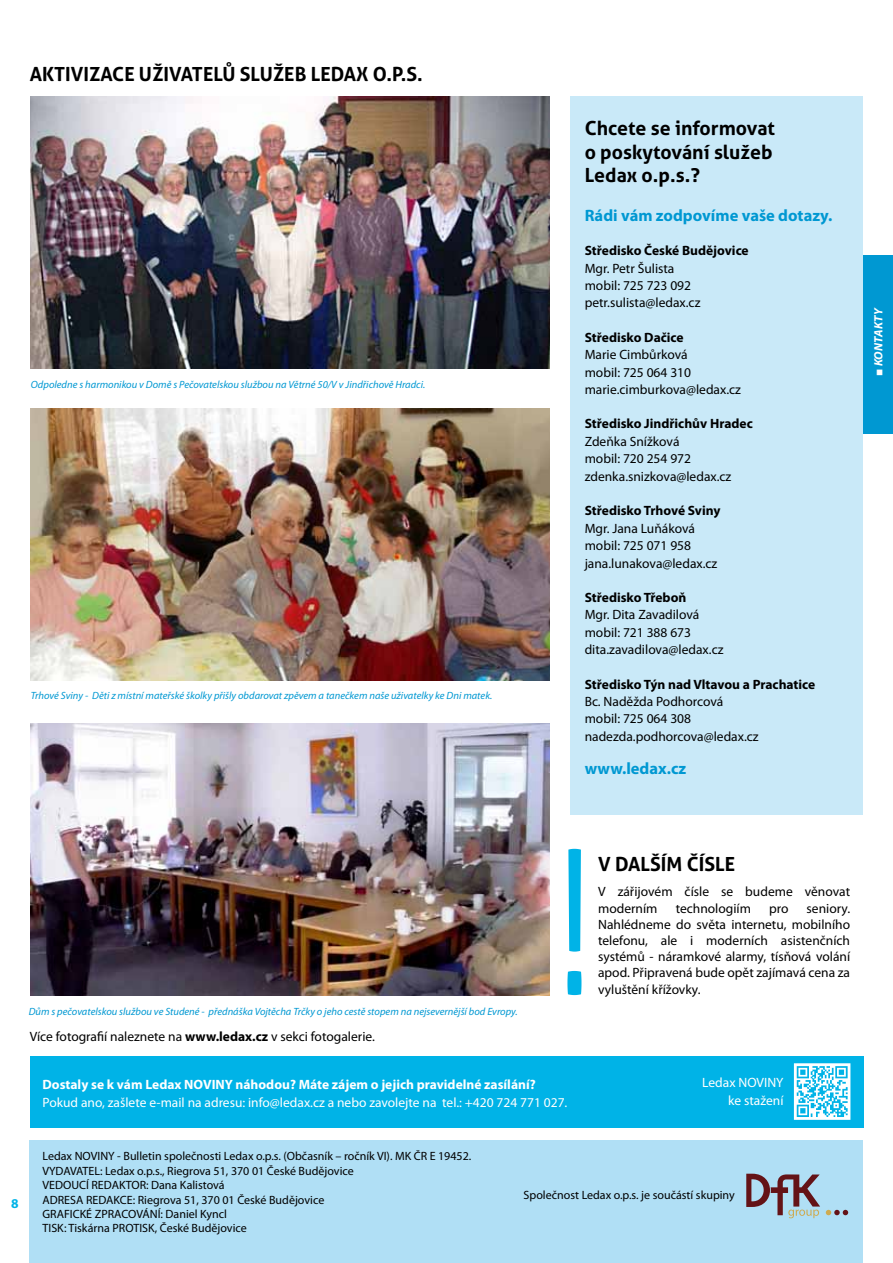
<style>
.page{position:relative;width:893px;height:1263px;background:#fff}
.page>*{position:absolute;margin:0;border:0;box-sizing:border-box;transform-origin:0 0}
.t1{font:700 19.5px/23.4px "Aller";color:#000}
.t2{font:700 16.5px "Myriad Pro";color:#0098d2}
.t3{font:13.5px/17.4px "Myriad Pro";color:#000}
.t4{font:700 13.5px "Myriad Pro";color:#000}
.t5{font:13.5px/18px "Myriad Pro";color:#fff;text-align:right}
.t6{font:700 13.5px "Myriad Pro";color:#fff}
.t7{font:700 13.5px "Myriad Pro";color:#00b3e7}
.t8{font:12px/14.4px "Myriad Pro";color:#000}
.t9{font:italic 700 12px "Myriad Pro";color:#fff}
.t10{font:italic 10.5px "Myriad Pro";color:#0098d2}
.s1{font-family:"Arial";font-weight:400}
.s2{font-weight:700}
</style>
<div class="page">
<div style="left:30px;top:1140px;width:833px;height:123px;background:#b0dff5"></div>
<div style="left:30px;top:1056px;width:833px;height:71px;background:#00b3e7"></div>
<svg style="left:746px;top:1174px;width:102px;height:44px"></svg>
<svg style="left:794px;top:1063px;width:56px;height:57px"></svg>
<img style="left:31px;top:97px;width:519px;height:272px">
<img style="left:31px;top:408px;width:519px;height:272px">
<img style="left:31px;top:723px;width:519px;height:272px">
<div style="left:571px;top:97px;width:292px;height:718px;background:#c9e9f8"></div>
<div style="left:863px;top:255px;width:30px;height:179px;background:#0098d2"></div>
<svg style="left:567px;top:849px;width:14px;height:146px"></svg>
<h1 class="t1" style="left:30px;top:63px;width:395px">aktivizace uživatelů služeb Ledax o.p.s.</h1>
<p class="t10" style="left:31px;top:378px;width:396px">Odpoledne s harmonikou v Domě s Pečovatelskou službou na Větrné 50/V v Jindřichově Hradci.</p>
<p class="t10" style="left:31px;top:689px;width:463px">Trhové Sviny - Děti z místní mateřské školky přišly obdarovat zpěvem a tanečkem naše uživatelky ke Dni matek.</p>
<h1 class="t1" style="left:585px;top:117px;width:192px">Chcete se informovat o poskytování služeb<br>Ledax o.p.s.?</h1>
<p class="t2" style="left:585px;top:204px;width:249px">Rádi vám zodpovíme vaše dotazy.</p>
<p class="t4" style="left:585px;top:242px;width:166px">Středisko České Budějovice</p>
<p class="t3" style="left:585px;top:259px;width:117px">Mgr. Petr Šulista mobil: 725 723 092 petr.sulista@ledax.cz</p>
<p class="t4" style="left:585px;top:328px;width:100px">Středisko Dačice</p>
<p class="t3" style="left:585px;top:346px;width:158px">Marie Cimbůrková<br>mobil: 725 064 310 marie.cimburkova@ledax.cz</p>
<p class="t4" style="left:585px;top:415px;width:170px">Středisko Jindřichův Hradec</p>
<p class="t3" style="left:585px;top:432px;width:148px">Zdeňka Snížková<br>mobil: 720 254 972 zdenka.snizkova@ledax.cz</p>
<p class="t4" style="left:585px;top:502px;width:137px">Středisko Trhové Sviny</p>
<p class="t3" style="left:585px;top:519px;width:134px">Mgr. Jana Luňáková mobil: 725 071 958 jana.lunakova@ledax.cz</p>
<p class="t4" style="left:585px;top:588px;width:103px">Středisko Třeboň</p>
<p class="t3" style="left:585px;top:606px;width:140px">Mgr. Dita Zavadilová mobil: 721 388 673 dita.zavadilova@ledax.cz</p>
<p class="t4" style="left:585px;top:675px;width:232px">Středisko Týn nad Vltavou a Prachatice</p>
<p class="t3" style="left:585px;top:692px;width:175px">Bc. Naděžda Podhorcová mobil: 725 064 308 nadezda.podhorcova@ledax.cz</p>
<p class="t2" style="left:585px;top:758px;width:103px">www.ledax.cz</p>
<p class="t9" style="left:871px;top:376px;width:70px;rotate:-90deg"><span class="s1">■</span> KONTAKTY</p>
<p class="t10" style="left:29px;top:1005px;width:490px">Dům s pečovatelskou službou ve Studené - přednáška Vojtěcha Trčky o jeho cestě stopem na nejsevernější bod Evropy.</p>
<p class="t3" style="left:30px;top:1027px;width:347px">Více fotografií naleznete na <span class="s2">www.ledax.cz</span> v sekci fotogalerie.</p>
<p class="t6" style="left:43px;top:1075px;width:151px">Dostaly se k vám Ledax NOVIN</p>
<p class="t6" style="left:225px;top:1075px;width:313px">Y náhodou? Máte zájem o jejich pravidelné zasílání?</p>
<p class="t5" style="left:43px;top:1093px;width:526px">Pokud ano, zašlete e-mail na adresu: info@ledax.cz a nebo zavolejte na tel.: +420 724 771 027.</p>
<h1 class="t1" style="left:598px;top:852px;width:138px">V dalším čísle</h1>
<p class="t3" style="left:598px;top:884px;width:253px;line-height:16.2px">V zářijovém čísle se budeme věnovat moderním</p>
<p class="t3" style="left:676px;top:899px;width:77px">technologiím</p>
<p class="t3" style="left:769px;top:899px;width:21px">pro</p>
<p class="t3" style="left:598px;top:900px;width:254px;line-height:16.2px;text-align:justify;text-indent:208px">seniory.<br>Nahlédneme do světa internetu, mobilního telefonu, ale i moderních asistenčních systémů - náramkové alarmy, tísňová volání apod. Připravená bude opět zajímavá cena za vyluštění křížovky.</p>
<p class="t5" style="left:702px;top:1073px;width:83px">Ledax NOVINY ke stažení</p>
<p class="t7" style="left:11px;top:1195px;width:9px">8</p>
<p class="t8" style="left:43px;top:1149px;width:430px">Ledax NOVINY - Bulletin společnosti Ledax o.p.s. (Občasník – ročník VI). MK ČR E 19452.<br>VYDAVATEL: Ledax o.p.s., Riegrova 51, 370 01 České Budějovice<br>VEDOUCÍ REDAKTOR: Dana Kalistová<br>ADRESA REDAKCE: Riegrova 51, 370 01 České Budějovice<br>GRAFICKÉ ZPRACOVÁNÍ: Daniel Kyncl<br>TISK: Tiskárna PROTISK, České Budějovice</p>
<p class="t8" style="left:524px;top:1187px;width:213px">Společnost Ledax o.p.s. je součástí skupiny</p>
</div>
